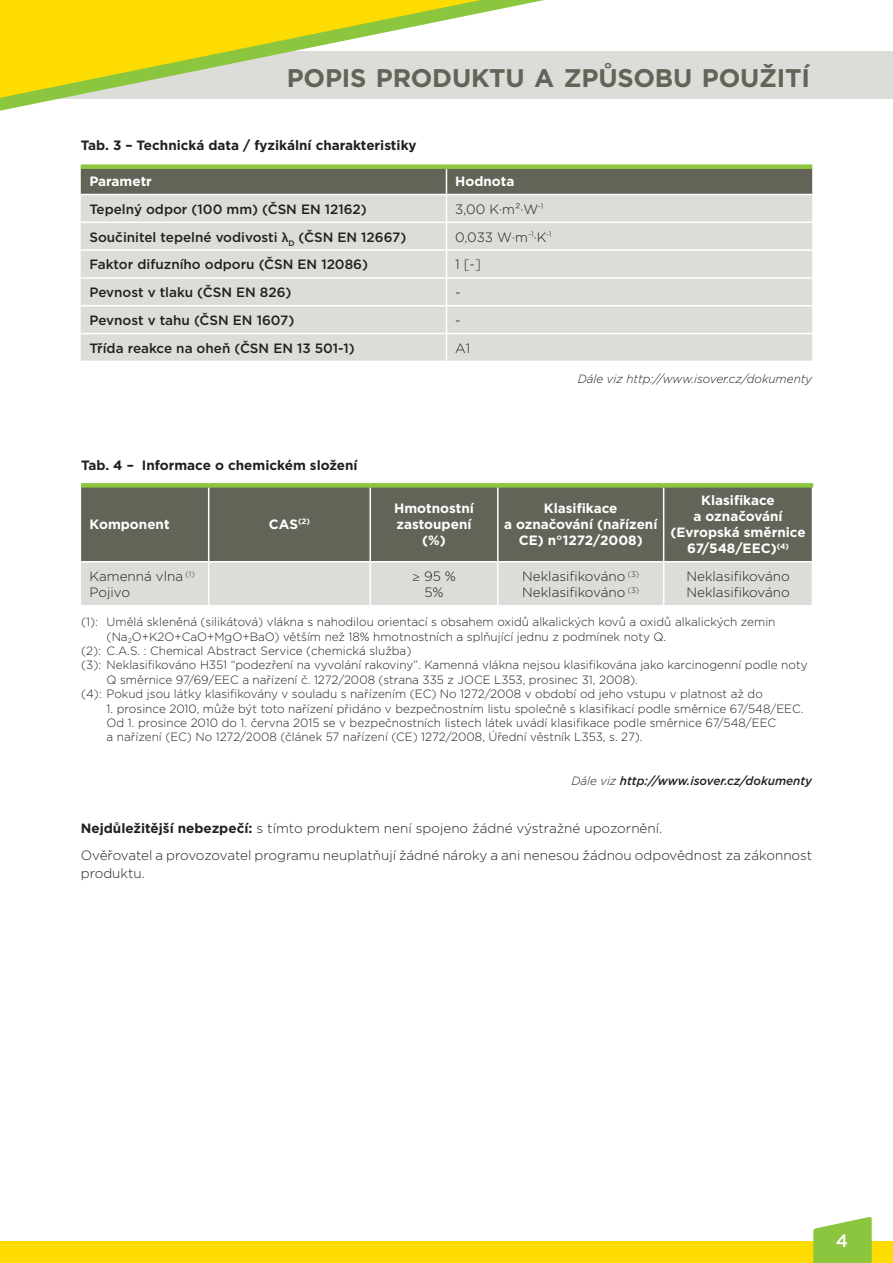
<style>
.page{position:relative;width:893px;height:1263px;background:#fff}
.page>*{position:absolute;margin:0;border:0;box-sizing:border-box;transform-origin:0 0}
.t1{font:700 25.5px "Gotham";letter-spacing:-.01em;color:#636358}
.t2{font:500 18px "Gotham";color:#fff}
.t3{font:300 13.5px/16.2px "Gotham";color:#231f20}
.t4{font:500 13.5px "Gotham";color:#231f20}
.t5{font:700 13.5px/16.2px "Gotham";color:#fff;text-align:center}
.t6{font:700 13.5px "Gotham";color:#231f20}
.t7{font:300 12px/14.4px "Gotham";color:#231f20}
.t8{font:italic 500 12px "Gotham";color:#231f20}
.t9{font:italic 300 12px "Gotham";color:#231f20}
.s1{font-family:"Myriad Pro";font-weight:600}
.s2{font-family:"Myriad Pro"}
.s3{font-weight:300}
.s4{font-weight:700}
</style>
<div class="page">
<div style="left:81px;top:488px;width:731px;height:73px;background:#636358"></div>
<div style="left:81px;top:562px;width:731px;height:43px;background:#dcdcd8"></div>
<div style="left:81px;top:483px;width:128px;height:5px;background:#8bc63e"></div>
<div style="left:209px;top:483px;width:161px;height:5px;background:#8bc63e"></div>
<div style="left:370px;top:483px;width:128px;height:5px;background:#8bc63e"></div>
<div style="left:498px;top:483px;width:166px;height:5px;background:#8bc63e"></div>
<div style="left:664px;top:483px;width:149px;height:5px;background:#8bc63e"></div>
<hr style="left:208px;top:488px;width:1px;height:73px;background:#fff">
<hr style="left:369px;top:488px;width:2px;height:73px;background:#fff">
<hr style="left:497px;top:488px;width:2px;height:73px;background:#fff">
<hr style="left:663px;top:488px;width:1px;height:73px;background:#fff">
<hr style="left:208px;top:562px;width:1px;height:43px;background:#fff">
<hr style="left:369px;top:562px;width:2px;height:43px;background:#fff">
<hr style="left:497px;top:562px;width:2px;height:43px;background:#fff">
<hr style="left:663px;top:562px;width:1px;height:43px;background:#fff">
<div style="left:0;top:51px;width:893px;height:47px;background:#dcdcd8"></div>
<svg style="left:0;top:0;width:544px;height:111px"></svg>
<div style="left:0;top:1242px;width:893px;height:21px;background:#ffdc01"></div>
<svg style="left:813px;top:1217px;width:59px;height:46px;background:#9acd56"></svg>
<div style="left:81px;top:164px;width:365px;height:5px;background:#8bc63e"></div>
<div style="left:446px;top:164px;width:366px;height:5px;background:#8bc63e"></div>
<svg style="left:81px;top:167px;width:731px;height:194px;background:#cdcdc7"></svg>
<hr style="left:446px;top:333px;width:366px;height:1px;background:#fff">
<h1 class="t1" style="left:287px;top:61px;width:525px">POPIS PRODUKTU A ZPŮSOBU POUŽITÍ</h1>
<p class="t6" style="left:81px;top:136px;width:337px">Tab. 3 – Technická data / fyzikální charakteristiky</p>
<p class="t5" style="left:89px;top:173px;width:64px">Parametr</p>
<p class="t5" style="left:455px;top:173px;width:61px">Hodnota</p>
<p class="t4" style="left:89px;top:200px;width:279px">Tepelný odpor (100 mm) (ČSN EN 12162)</p>
<p class="t3" style="left:455px;top:201px;width:90px">3,00 K·m²·W<sup>-1</sup></p>
<p class="t4" style="left:89px;top:228px;width:319px">Součinitel tepelné vodivosti <span class="s1">λ</span><sub>D</sub> (ČSN EN 12667)</p>
<p class="t3" style="left:455px;top:228px;width:98px">0,033 W·m<sup>-1</sup>·K<sup>-1</sup></p>
<p class="t4" style="left:89px;top:256px;width:280px">Faktor difuzního odporu (ČSN EN 12086)</p>
<p class="t3" style="left:455px;top:256px;width:27px">1 [-]</p>
<p class="t4" style="left:89px;top:284px;width:204px">Pevnost v tlaku (ČSN EN 826)</p>
<p class="t3" style="left:455px;top:284px;width:7px">-</p>
<p class="t4" style="left:89px;top:311px;width:207px">Pevnost v tahu (ČSN EN 1607)</p>
<p class="t3" style="left:455px;top:312px;width:7px">-</p>
<p class="t4" style="left:89px;top:339px;width:267px">Třída reakce na oheň (ČSN EN 13 501-1)</p>
<p class="t3" style="left:455px;top:340px;width:17px">A1</p>
<p class="t9" style="left:578px;top:371px;width:236px">Dále viz http://www.isover.cz/dokumenty</p>
<p class="t6" style="left:81px;top:456px;width:278px">Tab. 4 – Informace o chemickém složení</p>
<p class="t5" style="left:90px;top:516px;width:82px">Komponent</p>
<p class="t5" style="left:269px;top:516px;width:43px">CAS<sup>(2)</sup></p>
<p class="t5" style="left:394px;top:500px;width:81px">Hmotnostní zastoupení (%)</p>
<p class="t5" style="left:504px;top:500px;width:155px">Klasifikace<br>a označování (nařízení<br>CE) n°1272/2008)</p>
<p class="t5" style="left:671px;top:492px;width:136px">Klasifikace<br>a označování (Evropská směrnice<br>67/548/EEC)<sup>(4)</sup></p>
<p class="t3" style="left:90px;top:568px;width:107px">Kamenná vlna <sup>(1)<br></sup>Pojivo</p>
<p class="t3" style="left:412px;top:568px;width:46px;text-align:center"><span class="s2">≥</span> 95 %<br>5%</p>
<p class="t3" style="left:522px;top:568px;width:119px">Neklasifikováno <sup>(3)<br></sup>Neklasifikováno <sup>(3)</sup></p>
<p class="t3" style="left:686px;top:568px;width:105px">Neklasifikováno<br>Neklasifikováno</p>
<p class="t7" style="left:81px;top:614px;width:696px">(1): Umělá skleněná (silikátová) vlákna s nahodilou orientací s obsahem oxidů alkalických kovů a oxidů alkalických zemin</p>
<p class="t7" style="left:107px;top:629px;width:561px">(Na<sub>2</sub>O+K2O+CaO+MgO+BaO) větším než 18% hmotnostních a splňující jednu z podmínek noty Q.</p>
<p class="t7" style="left:81px;top:643px;width:332px">(2): C.A.S. : Chemical Abstract Service (chemická služba)</p>
<p class="t7" style="left:81px;top:658px;width:728px">(3): Neklasifikováno H351 “podezření na vyvolání rakoviny”. Kamenná vlákna nejsou klasifikována jako karcinogenní podle noty</p>
<p class="t7" style="left:107px;top:672px;width:533px">Q směrnice 97/69/EEC a nařízení č. 1272/2008 (strana 335 z JOCE L353, prosinec 31, 2008).</p>
<p class="t7" style="left:81px;top:686px;width:683px">(4): Pokud jsou látky klasifikovány v souladu s nařízením (EC) No 1272/2008 v období od jeho vstupu v platnost až do</p>
<p class="t7" style="left:107px;top:701px;width:698px">1. prosince 2010, může být toto nařízení přidáno v bezpečnostním listu společně s klasifikací podle směrnice 67/548/EEC.<br>Od 1. prosince 2010 do 1. června 2015 se v bezpečnostních listech látek uvádí klasifikace podle směrnice 67/548/EEC<br>a nařízení (EC) No 1272/2008 (článek 57 nařízení (CE) 1272/2008, Úřední věstník L353, s. 27).</p>
<p class="t8" style="left:571px;top:773px;width:242px"><span class="s3">Dále viz</span> http://www.isover.cz/dokumenty</p>
<p class="t3" style="left:81px;top:815px;width:733px;line-height:27px"><span class="s4">Nejdůležitější nebezpečí:</span> s tímto produktem není spojeno žádné výstražné upozornění.<br>Ověřovatel a provozovatel programu neuplatňují žádné nároky a ani nenesou žádnou odpovědnost za zákonnost</p>
<p class="t3" style="left:81px;top:865px;width:66px">produktu.</p>
<h2 class="t2" style="left:836px;top:1228px;width:14px">4</h2>
</div>
